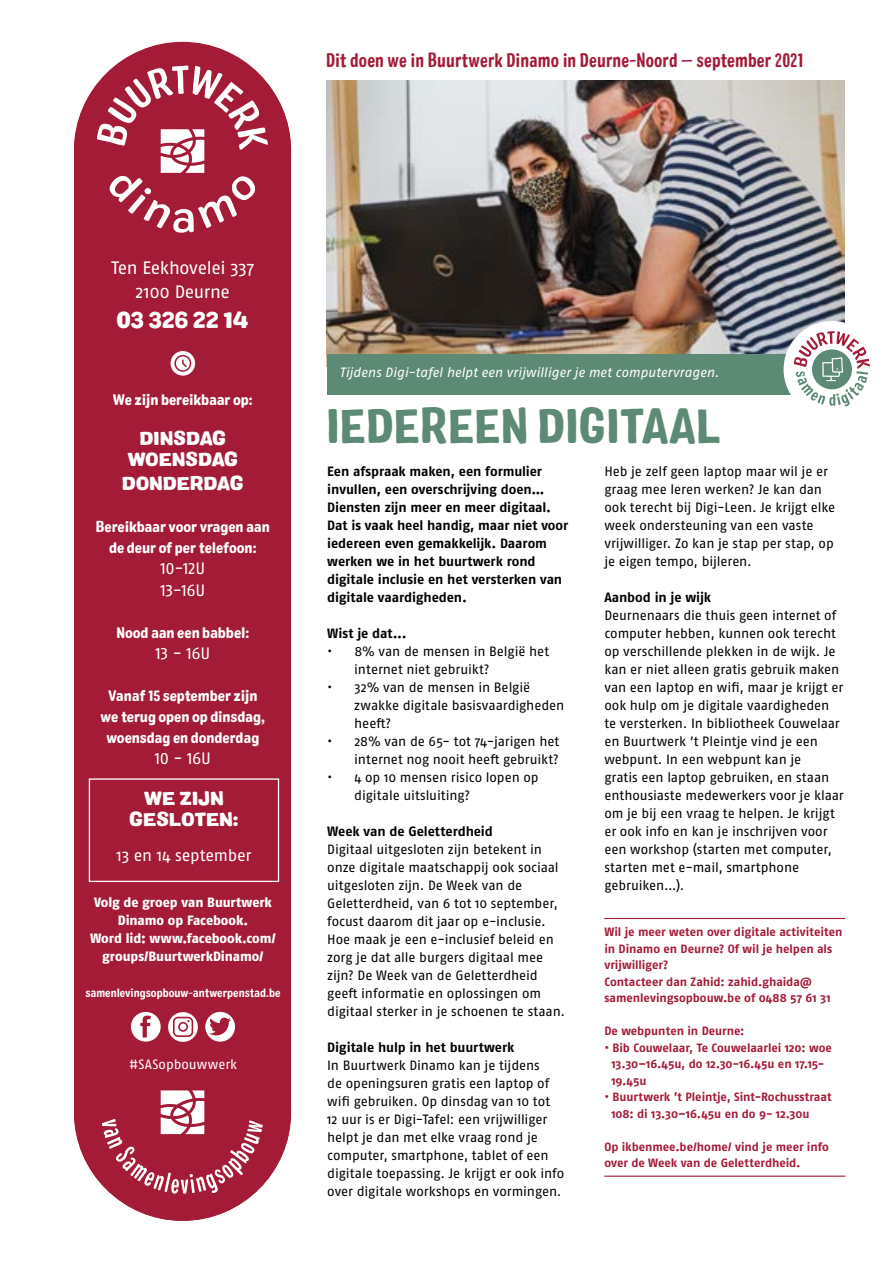
<style>
.page{position:relative;width:893px;height:1263px;background:#fff}
.page>*{position:absolute;margin:0;border:0;box-sizing:border-box;transform-origin:0 0}
.t1{font:48px "Colby Nr Blk";color:#5d8a75}
.t2{font:22.5px "Colby St Blk";letter-spacing:-.015em;color:#fff}
.t3{font:19.5px "Colby Cd Bld";letter-spacing:.005em;color:#a31b37}
.t4{font:18.6px/21px "Colby St Blk";letter-spacing:-.02em;color:#fff;text-align:center}
.t5{font:18px/24px "Fago OT";letter-spacing:-.02em;color:#fff;text-align:center}
.t6{font:16.5px/21px "Fago OT";letter-spacing:-.02em;color:#fff}
.t7{font:15px/21px "Colby Nr Blk";letter-spacing:-.005em;color:#fff;text-align:center}
.t8{font:13.5px/18px "Fago OT";letter-spacing:-.01em;color:#000}
.t9{font:700 13.5px/18px "Fago OT";letter-spacing:-.01em;color:#000}
.t10{font:800 13.5px/18px "Fago OT";letter-spacing:-.005em;color:#fff;text-align:center}
.t11{font:italic 13.5px "Fago OT";color:#fff}
.t12{font:13.5px "Fago OT";color:#fff}
.t13{font:700 12px/16.5px "Fago OT";letter-spacing:-.005em;color:#a31b37}
.t14{font:12px "Colby Nr Bld";color:#fff}
</style>
<div class="page">
<div style="left:74px;top:42px;width:217px;height:1179px;background:#a31b37;border-radius:109px"></div>
<svg style="left:102px;top:1090px;width:161px;height:104px"></svg>
<svg style="left:171px;top:351px;width:24px;height:25px"></svg>
<svg style="left:131px;top:1012px;width:30px;height:30px"></svg>
<svg style="left:168px;top:1012px;width:30px;height:30px"></svg>
<div style="left:180px;top:1023px;width:6px;height:7px;background:#fff;border-radius:50%"></div>
<svg style="left:205px;top:1012px;width:30px;height:30px"></svg>
<svg style="left:97px;top:65px;width:171px;height:168px"></svg>
<div style="left:89px;top:778px;width:190px;height:104px;border:1px solid #fff"></div>
<img style="left:327px;top:81px;width:517px;height:273px">
<div style="left:327px;top:354px;width:515px;height:40px;background:#5d8a75"></div>
<div style="left:784px;top:321px;width:96px;height:97px;background:#fff;border-radius:50%"></div>
<svg style="left:794px;top:331px;width:76px;height:75px"></svg>
<hr style="left:604px;top:918px;width:241px;height:1px;background:#a31b37">
<hr style="left:604px;top:1175px;width:241px;height:2px;background:#a31b37">
<h3 class="t3" style="left:326px;top:48px;width:479px">Dit doen we in Buurtwerk Dinamo in Deurne-Noord — september 2021</h3>
<h3 class="t5" style="left:111px;top:256px;width:145px">Ten Eekhovelei 337<br>2100 Deurne</h3>
<h2 class="t2" style="left:116px;top:304px;width:134px">03 326 22 14</h2>
<p class="t7" style="left:113px;top:389px;width:141px">We zijn bereikbaar op:</p>
<h3 class="t4" style="left:127px;top:428px;width:112px">DINSDAG<br>WOENSDAG</h3>
<h3 class="t4" style="left:122px;top:473px;width:123px">DONDERDAG</h3>
<p class="t7" style="left:96px;top:517px;width:176px">Bereikbaar voor vragen aan de deur of per telefoon:</p>
<p class="t6" style="left:160px;top:558px;width:46px">10-12U<br>13-16U</p>
<p class="t7" style="left:116px;top:622px;width:134px">Nood aan een babbel:</p>
<p class="t6" style="left:155px;top:642px;width:56px">13 - 16U</p>
<p class="t7" style="left:101px;top:685px;width:166px">Vanaf 15 september zijn we terug open op dinsdag, woensdag en donderdag</p>
<p class="t6" style="left:155px;top:748px;width:58px">10 - 16U</p>
<h3 class="t4" style="left:129px;top:788px;width:111px">WE ZIJN<br>GESLOTEN:</h3>
<p class="t6" style="left:117px;top:845px;width:136px">13 en 14 september</p>
<p class="t10" style="left:90px;top:893px;width:187px">Volg de groep van Buurtwerk<br>Dinamo op Facebook.<br>Word lid: www.facebook.com/ groups/BuurtwerkDinamo/</p>
<p class="t14" style="left:85px;top:985px;width:197px">samenlevingsopbouw-antwerpenstad.be</p>
<p class="t12" style="left:129px;top:1056px;width:110px">#SASopbouwwerk</p>
<p class="t11" style="left:339px;top:365px;width:381px">Tijdens Digi-tafel helpt een vrijwilliger je met computervragen.</p>
<h1 class="t1" style="left:326px;top:396px;width:396px">IEDEREEN DIGITAAL</h1>
<p class="t9" style="left:327px;top:462px;width:242px">Een afspraak maken, een formulier invullen, een overschrijving doen… Diensten zijn meer en meer digitaal.<br>Dat is vaak heel handig, maar niet voor iedereen even gemakkelijk. Daarom werken we in het buurtwerk rond digitale inclusie en het versterken van digitale vaardigheden.</p>
<p class="t9" style="left:327px;top:624px;width:81px">Wist je dat...</p>
<p class="t8" style="left:354px;top:642px;width:196px;text-indent:-27px">• 8% van de mensen in België het internet niet gebruikt?</p>
<p class="t8" style="left:354px;top:678px;width:212px;text-indent:-27px">• 32% van de mensen in België zwakke digitale basisvaardigheden heeft?</p>
<p class="t8" style="left:327px;top:732px;width:233px;text-align:right">• 28% van de 65- tot 74-jarigen het internet nog nooit heeft gebruikt?</p>
<p class="t8" style="left:354px;top:768px;width:186px;text-indent:-27px">• 4 op 10 mensen risico lopen op digitale uitsluiting?</p>
<p class="t9" style="left:327px;top:822px;width:167px">Week van de Geletterdheid</p>
<p class="t8" style="left:327px;top:840px;width:239px">Digitaal uitgesloten zijn betekent in onze digitale maatschappij ook sociaal uitgesloten zijn. De Week van de Geletterdheid, van 6 tot 10 september, focust daarom dit jaar op e-inclusie.<br>Hoe maak je een e-inclusief beleid en zorg je dat alle burgers digitaal mee zijn? De Week van de Geletterdheid geeft informatie en oplossingen om digitaal sterker in je schoenen te staan.</p>
<p class="t9" style="left:327px;top:1038px;width:189px">Digitale hulp in het buurtwerk</p>
<p class="t8" style="left:327px;top:1056px;width:238px">In Buurtwerk Dinamo kan je tijdens<br>de openingsuren gratis een laptop of wifi gebruiken. Op dinsdag van 10 tot<br>12 uur is er Digi-Tafel: een vrijwilliger helpt je dan met elke vraag rond je computer, smartphone, tablet of een digitale toepassing. Je krijgt er ook info over digitale workshops en vormingen.</p>
<p class="t8" style="left:604px;top:462px;width:232px">Heb je zelf geen laptop maar wil je er graag mee leren werken? Je kan dan ook terecht bij Digi-Leen. Je krijgt elke week ondersteuning van een vaste vrijwilliger. Zo kan je stap per stap, op je eigen tempo, bijleren.</p>
<p class="t9" style="left:604px;top:588px;width:108px">Aanbod in je wijk</p>
<p class="t8" style="left:604px;top:606px;width:241px">Deurnenaars die thuis geen internet of computer hebben, kunnen ook terecht op verschillende plekken in de wijk. Je kan er niet alleen gratis gebruik maken van een laptop en wifi, maar je krijgt er ook hulp om je digitale vaardigheden te versterken. In bibliotheek Couwelaar en Buurtwerk ’t Pleintje vind je een webpunt. In een webpunt kan je<br>gratis een laptop gebruiken, en staan enthousiaste medewerkers voor je klaar om je bij een vraag te helpen. Je krijgt er ook info en kan je inschrijven voor een workshop (starten met computer, starten met e-mail, smartphone gebruiken…).</p>
<p class="t13" style="left:604px;top:924px;width:240px">Wil je meer weten over digitale activiteiten in Dinamo en Deurne? Of wil je helpen als vrijwilliger?<br>Contacteer dan Zahid: zahid.ghaida@ samenlevingsopbouw.be of 0488 57 61 31</p>
<p class="t13" style="left:604px;top:1023px;width:142px">De webpunten in Deurne:</p>
<p class="t13" style="left:611px;top:1039px;width:222px;text-indent:-7px">• Bib Couwelaar, Te Couwelaarlei 120: woe<br>13.30–16.45u, do 12.30-16.45u en 17.15-<br>19.45u</p>
<p class="t13" style="left:611px;top:1089px;width:222px;text-indent:-7px">• Buurtwerk ’t Pleintje, Sint-Rochusstraat<br>108: di 13.30–16.45u en do 9- 12.30u</p>
<p class="t13" style="left:604px;top:1138px;width:226px">Op ikbenmee.be/home/ vind je meer info over de Week van de Geletterdheid.</p>
</div>
